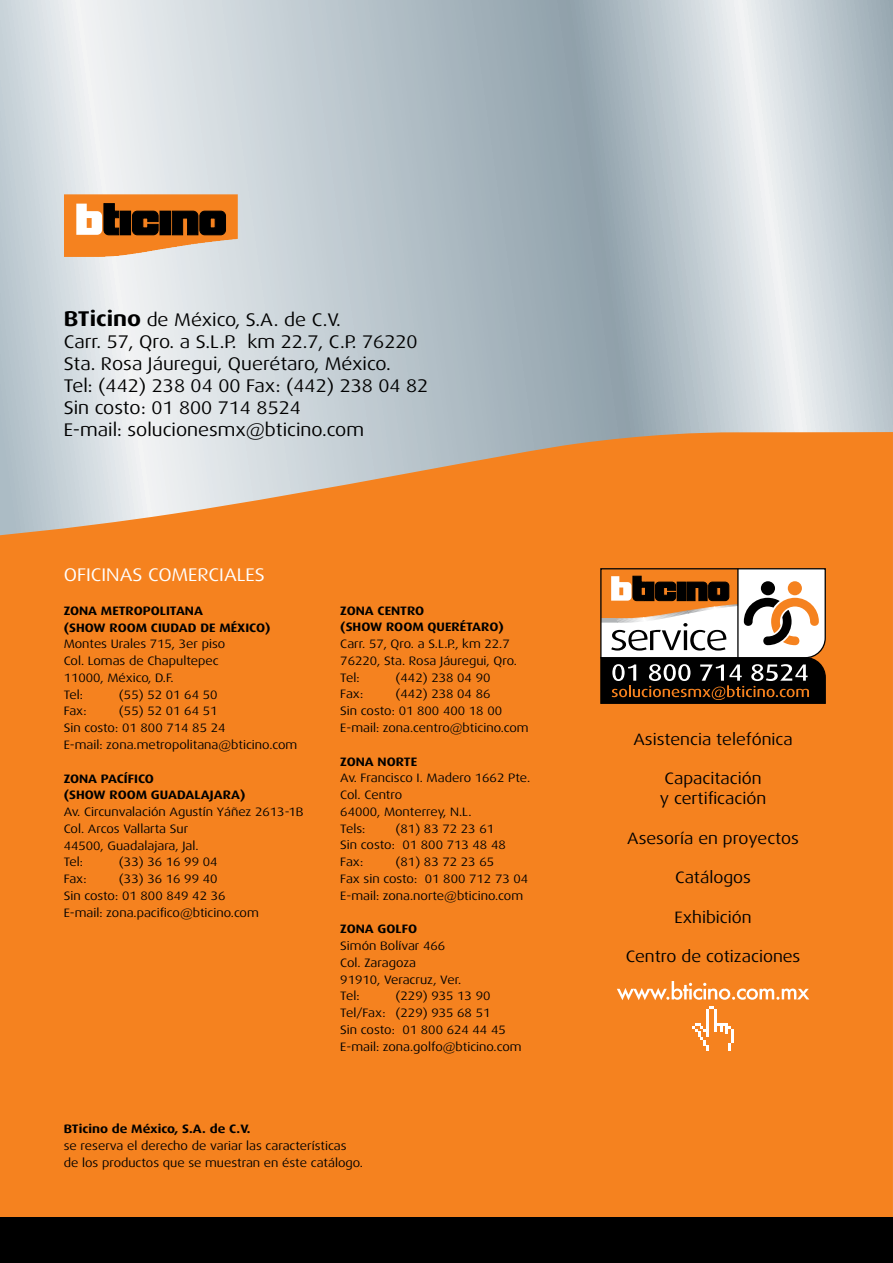
<style>
.page{position:relative;width:893px;height:1263px;background:#fff}
.page>*{position:absolute;margin:0;border:0;box-sizing:border-box;transform-origin:0 0}
.t1{font:18.3px/21.9px "Dax Wide";color:#000}
.t2{font:18.3px "Dax Wide";color:#fff}
.t3{font:16.5px/19.8px "Dax Wide";color:#000}
.t4{font:12.15px/16.8px "Dax Wide";color:#000}
.t5{font:700 12.15px/16.8px "Dax Wide";color:#000}
.s1{font-weight:700;font-size:21.3px}
</style>
<div class="page">
<svg style="left:0;top:0;width:893px;height:432px;background:#c1cbd1"></svg>
<div style="left:0;top:432px;width:893px;height:785px;background:#f5821f"></div>
<div style="left:0;top:1217px;width:893px;height:46px;background:#000"></div>
<svg style="left:64px;top:194px;width:174px;height:63px;background:#b4733b"></svg>
<svg style="left:600px;top:567px;width:226px;height:137px"></svg>
<svg style="left:617px;top:981px;width:192px;height:19px"></svg>
<svg style="left:692px;top:1006px;width:42px;height:45px"></svg>
<h1 class="t1" style="left:64px;top:309px;width:366px"><span class="s1">BTicino</span> de México, S.A. de C.V.<br>Carr. 57, Qro. a S.L.P. km 22.7, C.P. 76220<br>Sta. Rosa Jáuregui, Querétaro, México.<br>Tel: (442) 238 04 00 Fax: (442) 238 04 82<br>Sin costo: 01 800 714 8524<br>E-mail: solucionesmx@bticino.com</h1>
<h1 class="t2" style="left:64px;top:565px;width:203px">OFICINAS COMERCIALES</h1>
<p class="t5" style="left:64px;top:602px;width:208px">ZONA METROPOLITANA<br>(SHOW ROOM CIUDAD DE MÉXICO)</p>
<p class="t4" style="left:64px;top:636px;width:163px">Montes Urales 715, 3er piso<br>Col. Lomas de Chapultepec<br>11000, México, D.F.<br>Tel:</p>
<p class="t4" style="left:119px;top:686px;width:100px">(55) 52 01 64 50</p>
<p class="t4" style="left:64px;top:703px;width:235px;text-indent:55px">(55) 52 01 64 51<br>Sin costo: 01 800 714 85 24<br>E-mail: zona.metropolitana@bticino.com</p>
<p class="t5" style="left:64px;top:770px;width:183px">ZONA PACÍFICO<br>(SHOW ROOM GUADALAJARA)</p>
<p class="t4" style="left:64px;top:804px;width:241px">Av. Circunvalación Agustín Yáñez 2613-1B<br>Col. Arcos Vallarta Sur<br>44500, Guadalajara, Jal.<br>Tel:</p>
<p class="t4" style="left:64px;top:703px;width:24px">Fax:</p>
<p class="t4" style="left:119px;top:854px;width:100px">(33) 36 16 99 04</p>
<p class="t4" style="left:64px;top:871px;width:197px;text-indent:55px">(33) 36 16 99 40<br>Sin costo: 01 800 849 42 36<br>E-mail: zona.pacifico@bticino.com</p>
<p class="t4" style="left:64px;top:871px;width:24px">Fax:</p>
<p class="t5" style="left:340px;top:602px;width:165px">ZONA CENTRO<br>(SHOW ROOM QUERÉTARO)</p>
<p class="t4" style="left:340px;top:636px;width:178px">Carr. 57, Qro. a S.L.P., km 22.7<br>76220, Sta. Rosa Jáuregui, Qro.<br>Tel:</p>
<p class="t4" style="left:396px;top:669px;width:96px">(442) 238 04 90</p>
<p class="t4" style="left:340px;top:686px;width:190px;text-indent:55px">(442) 238 04 86<br>Sin costo: 01 800 400 18 00<br>E-mail: zona.centro@bticino.com</p>
<p class="t5" style="left:340px;top:753px;width:78px">ZONA NORTE</p>
<p class="t4" style="left:340px;top:770px;width:191px">Av. Francisco I. Madero 1662 Pte.<br>Col. Centro<br>64000, Monterrey, N.L.<br>Tels:</p>
<p class="t4" style="left:340px;top:686px;width:24px">Fax:</p>
<p class="t4" style="left:340px;top:820px;width:167px;text-indent:55px">(81) 83 72 23 61<br>Sin costo: 01 800 713 48 48<br>Fax:</p>
<p class="t4" style="left:340px;top:854px;width:189px;text-indent:55px">(81) 83 72 23 65<br>Fax sin costo: 01 800 712 73 04<br>E-mail: zona.norte@bticino.com</p>
<p class="t5" style="left:340px;top:921px;width:78px">ZONA GOLFO</p>
<p class="t4" style="left:340px;top:938px;width:122px">Simón Bolívar 466<br>Col. Zaragoza<br>91910, Veracruz, Ver.<br>Tel:</p>
<p class="t4" style="left:340px;top:988px;width:183px;text-indent:55px">(229) 935 13 90<br>Tel/Fax: (229) 935 68 51<br>Sin costo: 01 800 624 44 45<br>E-mail: zona.golfo@bticino.com</p>
<p class="t5" style="left:64px;top:1121px;width:188px">BTicino de México, S.A. de C.V.</p>
<p class="t4" style="left:64px;top:1138px;width:301px">se reserva el derecho de variar las características de los productos que se muestran en éste catálogo.</p>
<h2 class="t3" style="left:633px;top:729px;width:161px">Asistencia telefónica</h2>
<h2 class="t3" style="left:660px;top:769px;width:108px">Capacitación y certificación</h2>
<h2 class="t3" style="left:627px;top:828px;width:173px">Asesoría en proyectos</h2>
<h2 class="t3" style="left:675px;top:868px;width:77px">Catálogos</h2>
<h2 class="t3" style="left:674px;top:907px;width:79px">Exhibición</h2>
<h2 class="t3" style="left:626px;top:947px;width:176px">Centro de cotizaciones</h2>
</div>
